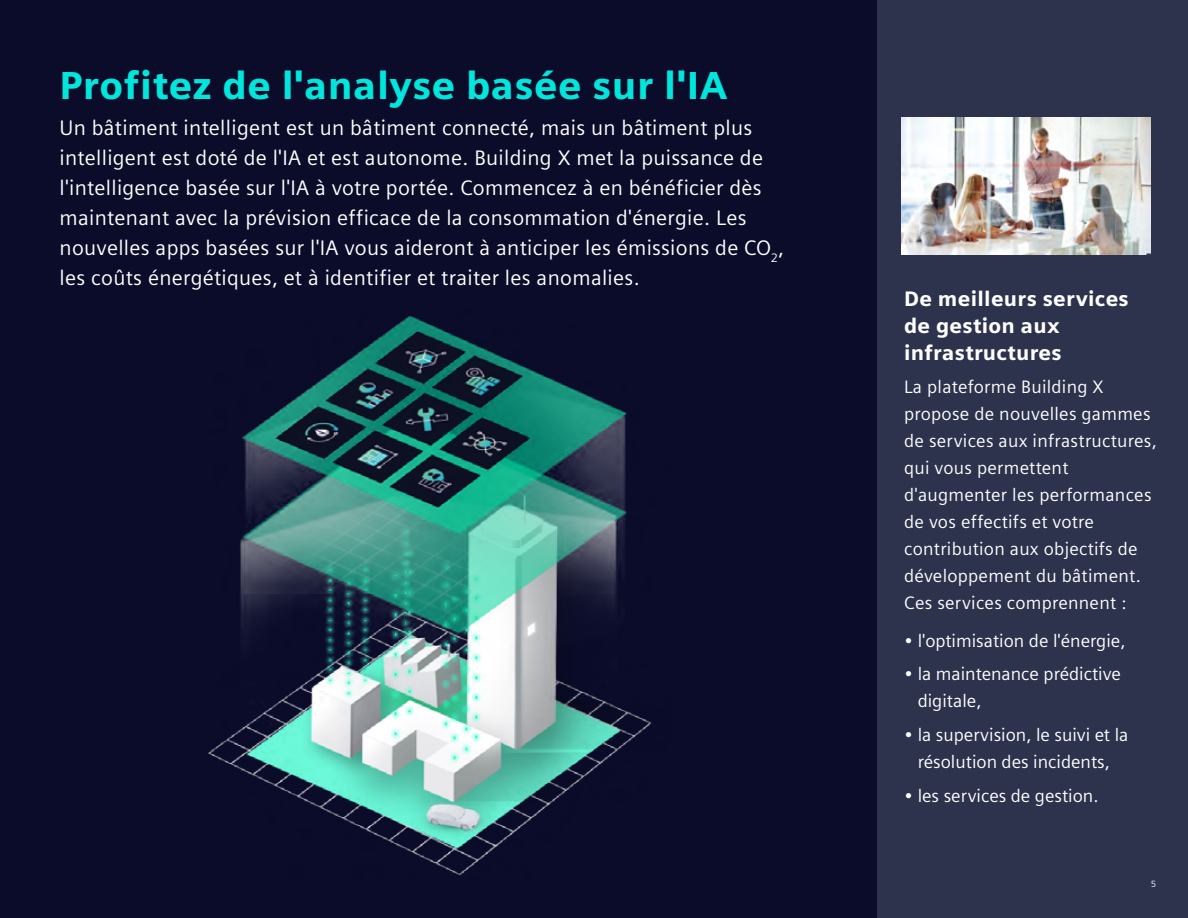
<style>
.page{position:relative;width:1188px;height:918px;background:#fff}
.page>*{position:absolute;margin:0;border:0;box-sizing:border-box;transform-origin:0 0}
.t1{font:900 39px "Siemens Sans";letter-spacing:.015em;color:#00e6dc}
.t2{font:21px/30px "Siemens Sans";letter-spacing:.015em;color:#fff}
.t3{font:900 21px/27px "Siemens Sans";letter-spacing:.015em;color:#fff}
.t4{font:18px/27px "Siemens Sans";letter-spacing:.015em;color:#fff}
.t5{font:9px "Siemens Sans";color:#fff}
</style>
<div class="page">
<div style="left:0;top:0;width:877px;height:918px;background:#0b0c2a"></div>
<img style="left:208px;top:316px;width:444px;height:560px">
<div style="left:877px;top:0;width:311px;height:918px;background:#2d324d"></div>
<img style="left:901px;top:118px;width:250px;height:137px">
<h1 class="t1" style="left:60px;top:54px;width:670px">Profitez de l'analyse basée sur l'IA</h1>
<p class="t2" style="left:60px;top:112px;width:726px">Un bâtiment intelligent est un bâtiment connecté, mais un bâtiment plus intelligent est doté de l'IA et est autonome. Building X met la puissance de l'intelligence basée sur l'IA à votre portée. Commencez à en bénéficier dès maintenant avec la prévision efficace de la consommation d'énergie. Les nouvelles apps basées sur l'IA vous aideront à anticiper les émissions de CO<sub>2</sub>, les coûts énergétiques, et à identifier et traiter les anomalies.</p>
<p class="t3" style="left:904px;top:284px;width:226px">De meilleurs services de gestion aux infrastructures</p>
<p class="t4" style="left:904px;top:372px;width:254px">La plateforme Building X propose de nouvelles gammes de services aux infrastructures, qui vous permettent d'augmenter les performances de vos effectifs et votre contribution aux objectifs de développement du bâtiment.<br>Ces services comprennent :</p>
<p class="t4" style="left:904px;top:626px;width:223px">• l'optimisation de l'énergie,</p>
<p class="t4" style="left:918px;top:659px;width:205px;text-indent:-14px">• la maintenance prédictive digitale,</p>
<p class="t4" style="left:904px;top:720px;width:226px;text-align:center">• la supervision, le suivi et la résolution des incidents,</p>
<p class="t4" style="left:904px;top:781px;width:196px">• les services de gestion.</p>
<p class="t5" style="left:1151px;top:877px;width:6px">5</p>
</div>
